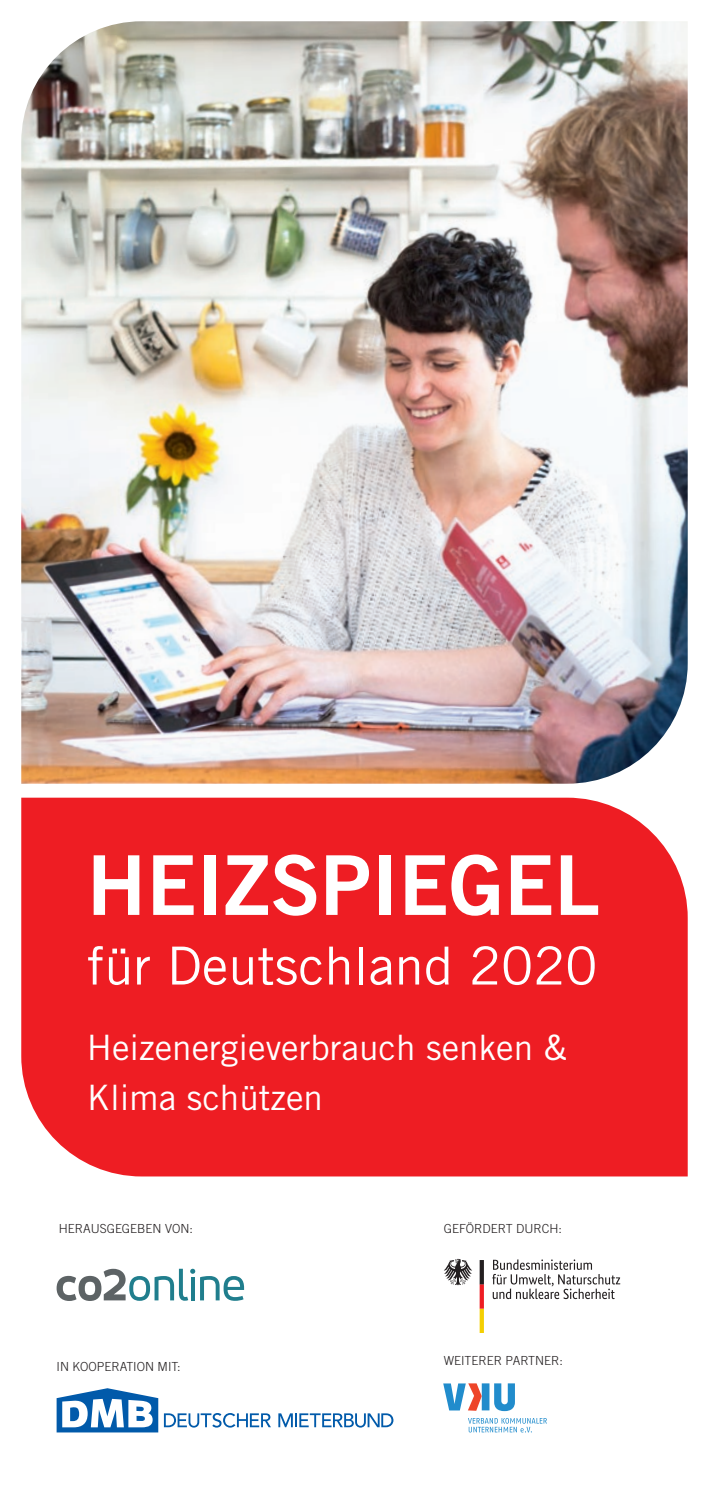
<style>
.page{position:relative;width:709px;height:1489px;background:#fff}
.page>*{position:absolute;margin:0;border:0;box-sizing:border-box;transform-origin:0 0}
.t1{font:82.5px "Trade Gothic LT Std Bd 2";color:#fff}
.t2{font:52.5px "Trade Gothic LT Std";color:#fff}
.t3{font:35px/49.5px "Trade Gothic LT Std";color:#fff}
.t4{font:300 12.5px "Trade Gothic LT Std";color:#231f20}
</style>
<div class="page">
<img style="left:21px;top:21px;width:666px;height:762px">
<svg style="left:57px;top:1268px;width:187px;height:32px"></svg>
<svg style="left:164px;top:1413px;width:107px;height:14px"></svg>
<svg style="left:278px;top:1413px;width:115px;height:14px"></svg>
<svg style="left:57px;top:1388px;width:101px;height:44px"></svg>
<svg style="left:492px;top:1259px;width:128px;height:39px"></svg>
<svg style="left:444px;top:1258px;width:28px;height:27px"></svg>
<svg style="left:479px;top:1260px;width:5px;height:72px"></svg>
<svg style="left:443px;top:1383px;width:72px;height:27px"></svg>
<svg style="left:468px;top:1418px;width:79px;height:14px"></svg>
<div style="left:21px;top:797px;width:666px;height:379px;background:#ee1d23"></div>
<h1 class="t1" style="left:87px;top:834px;width:515px">HEIZSPIEGEL</h1>
<h2 class="t2" style="left:87px;top:934px;width:512px">für Deutschland 2020</h2>
<h3 class="t3" style="left:87px;top:1022px;width:482px">Heizenergieverbrauch senken &amp;<br>Klima schützen</h3>
<p class="t4" style="left:59px;top:1220px;width:136px">HERAUSGEGEBEN VON:</p>
<p class="t4" style="left:444px;top:1220px;width:120px">GEFÖRDERT DURCH:</p>
<p class="t4" style="left:57px;top:1359px;width:126px">IN KOOPERATION MIT:</p>
<p class="t4" style="left:444px;top:1352px;width:121px">WEITERER PARTNER:</p>
</div>
